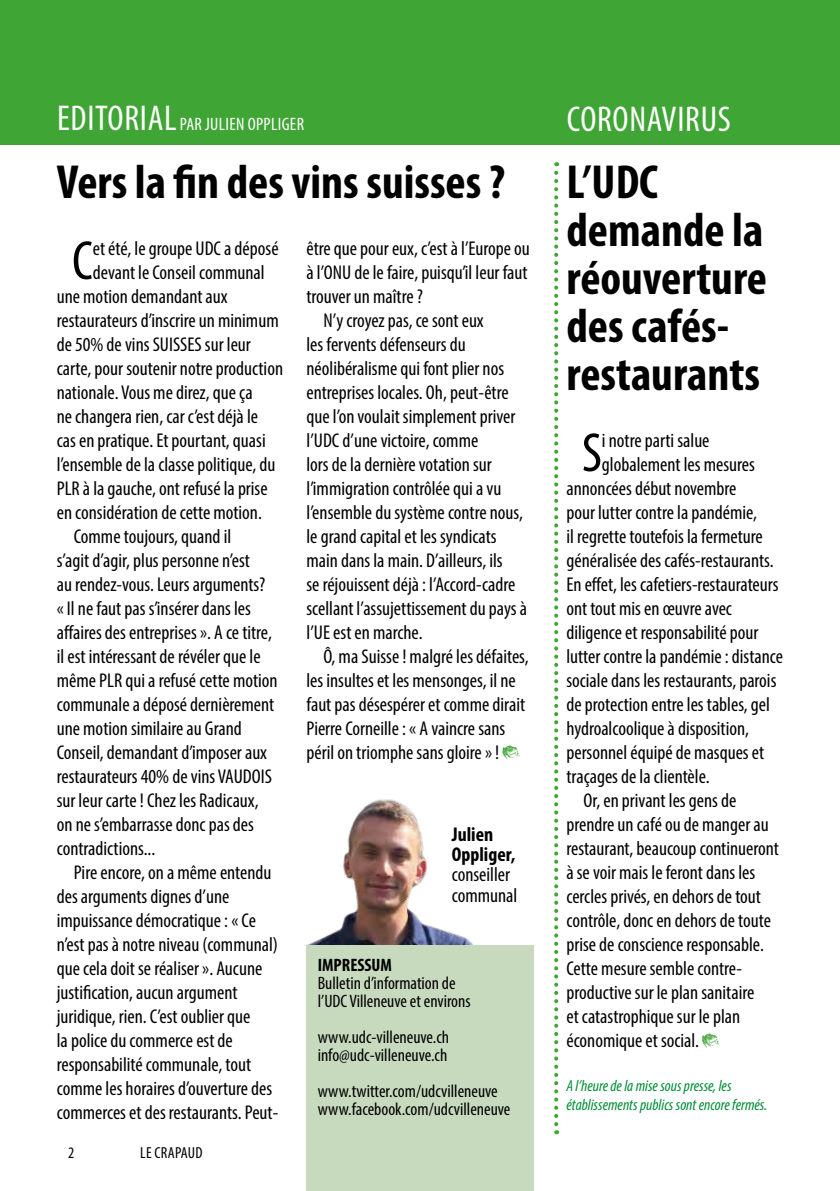
<style>
.page{position:relative;width:840px;height:1191px;background:#fff}
.page>*{position:absolute;margin:0;border:0;box-sizing:border-box;transform-origin:0 0}
.t1{font:condensed 55.6px "Myriad Pro";color:#000}
.t2{font:700 condensed 48px/48px "Myriad Pro";color:#000}
.t3{font:condensed 36px "Myriad Pro";letter-spacing:.02em;color:#fff}
.t4{font:condensed 20px/20px "Myriad Pro";color:#000}
.t5{font:700 condensed 20px/20px "Myriad Pro";color:#000}
.t6{font:condensed 18px/18px "Myriad Pro";color:#000}
.t7{font:condensed 18px "Myriad Pro";letter-spacing:.02em;color:#fff}
.t8{font:700 condensed 18px "Myriad Pro";color:#000}
.t9{font:italic condensed 16px/19.2px "Myriad Pro";color:#008d36}
.t10{font:condensed 16px "Myriad Pro";letter-spacing:.02em;color:#000}
.s1{font-size:36px}
</style>
<div class="page">
<div style="left:0;top:0;width:839px;height:144px;background:#3fa535"></div>
<svg style="left:502px;top:745px;width:17px;height:14px"></svg>
<img style="left:306px;top:799px;width:167px;height:146px">
<div style="left:306px;top:945px;width:227px;height:246px;background:#c7dabe"></div>
<svg style="left:702px;top:1033px;width:16px;height:14px"></svg>
<svg style="left:554px;top:162px;width:4px;height:962px"></svg>
<p class="t7" style="left:57px;top:113px;width:248px"><span class="s1">EDITORIAL</span> PAR JULIEN OPPLIGER</p>
<h2 class="t2" style="left:57px;top:157px;width:449px">Vers la fin des vins suisses ?</h2>
<h1 class="t1" style="left:72px;top:227px;width:22px">C</h1>
<p class="t4" style="left:93px;top:238px;width:187px">et été, le groupe UDC a déposé</p>
<p class="t4" style="left:93px;top:262px;width:173px">devant le Conseil communal</p>
<p class="t4" style="left:57px;top:286px;width:172px">une motion demandant aux</p>
<p class="t4" style="left:57px;top:310px;width:223px">restaurateurs d’inscrire un minimum</p>
<p class="t4" style="left:57px;top:334px;width:195px">de 50% de vins SUISSES sur leur</p>
<p class="t4" style="left:57px;top:358px;width:228px">carte, pour soutenir notre production</p>
<p class="t4" style="left:57px;top:382px;width:197px">nationale. Vous me direz, que ça</p>
<p class="t4" style="left:57px;top:406px;width:203px">ne changera rien, car c’est déjà le</p>
<p class="t4" style="left:57px;top:430px;width:210px">cas en pratique. Et pourtant, quasi</p>
<p class="t4" style="left:57px;top:454px;width:220px">l’ensemble de la classe politique, du</p>
<p class="t4" style="left:57px;top:478px;width:212px">PLR à la gauche, ont refusé la prise</p>
<p class="t4" style="left:57px;top:502px;width:206px">en considération de cette motion.</p>
<p class="t4" style="left:74px;top:526px;width:159px">Comme toujours, quand il</p>
<p class="t4" style="left:57px;top:550px;width:195px">s’agit d’agir, plus personne n’est</p>
<p class="t4" style="left:57px;top:574px;width:210px">au rendez-vous. Leurs arguments?</p>
<p class="t4" style="left:57px;top:598px;width:196px">« Il ne faut pas s’insérer dans les</p>
<p class="t4" style="left:57px;top:622px;width:216px">affaires des entreprises ». A ce titre,</p>
<p class="t4" style="left:57px;top:646px;width:205px">il est intéressant de révéler que le</p>
<p class="t4" style="left:57px;top:670px;width:222px">même PLR qui a refusé cette motion</p>
<p class="t4" style="left:57px;top:694px;width:219px">communale a déposé dernièrement</p>
<p class="t4" style="left:57px;top:718px;width:186px">une motion similaire au Grand</p>
<p class="t4" style="left:57px;top:742px;width:212px">Conseil, demandant d’imposer aux</p>
<p class="t4" style="left:57px;top:766px;width:216px">restaurateurs 40% de vins VAUDOIS</p>
<p class="t4" style="left:57px;top:790px;width:203px">sur leur carte ! Chez les Radicaux,</p>
<p class="t4" style="left:57px;top:814px;width:199px">on ne s’embarrasse donc pas des</p>
<p class="t4" style="left:57px;top:838px;width:100px">contradictions...</p>
<p class="t4" style="left:74px;top:862px;width:199px">Pire encore, on a même entendu</p>
<p class="t4" style="left:57px;top:886px;width:174px">des arguments dignes d’une</p>
<p class="t4" style="left:57px;top:910px;width:200px">impuissance démocratique : « Ce</p>
<p class="t4" style="left:57px;top:934px;width:223px">n’est pas à notre niveau (communal)</p>
<p class="t4" style="left:57px;top:958px;width:207px">que cela doit se réaliser ». Aucune</p>
<p class="t4" style="left:57px;top:982px;width:182px">justification, aucun argument</p>
<p class="t4" style="left:57px;top:1006px;width:195px">juridique, rien. C’est oublier que</p>
<p class="t4" style="left:57px;top:1030px;width:177px">la police du commerce est de</p>
<p class="t4" style="left:57px;top:1054px;width:196px">responsabilité communale, tout</p>
<p class="t4" style="left:57px;top:1078px;width:217px">comme les horaires d’ouverture des</p>
<p class="t4" style="left:57px;top:1102px;width:223px">commerces et des restaurants. Peut-</p>
<p class="t10" style="left:68px;top:1142px;width:8px">2</p>
<p class="t10" style="left:140px;top:1142px;width:64px">LE CRAPAUD</p>
<p class="t4" style="left:306px;top:238px;width:225px">être que pour eux, c’est à l’Europe ou</p>
<p class="t4" style="left:306px;top:262px;width:222px">à l’ONU de le faire, puisqu’il leur faut</p>
<p class="t4" style="left:306px;top:286px;width:118px">trouver un maître ?</p>
<p class="t4" style="left:323px;top:310px;width:162px">N’y croyez pas, ce sont eux</p>
<p class="t4" style="left:306px;top:334px;width:161px">les fervents défenseurs du</p>
<p class="t4" style="left:306px;top:358px;width:199px">néolibéralisme qui font plier nos</p>
<p class="t4" style="left:306px;top:382px;width:203px">entreprises locales. Oh, peut-être</p>
<p class="t4" style="left:306px;top:406px;width:210px">que l’on voulait simplement priver</p>
<p class="t4" style="left:306px;top:430px;width:173px">l’UDC d’une victoire, comme</p>
<p class="t4" style="left:306px;top:454px;width:187px">lors de la dernière votation sur</p>
<p class="t4" style="left:306px;top:478px;width:196px">l’immigration contrôlée qui a vu</p>
<p class="t4" style="left:306px;top:502px;width:218px">l’ensemble du système contre nous,</p>
<p class="t4" style="left:306px;top:526px;width:191px">le grand capital et les syndicats</p>
<p class="t4" style="left:306px;top:550px;width:198px">main dans la main. D’ailleurs, ils</p>
<p class="t4" style="left:306px;top:574px;width:210px">se réjouissent déjà : l’Accord-cadre</p>
<p class="t4" style="left:306px;top:598px;width:222px">scellant l’assujettissement du pays à</p>
<p class="t4" style="left:306px;top:622px;width:117px">l’UE est en marche.</p>
<p class="t4" style="left:323px;top:646px;width:206px">Ô, ma Suisse ! malgré les défaites,</p>
<p class="t4" style="left:306px;top:670px;width:211px">les insultes et les mensonges, il ne</p>
<p class="t4" style="left:306px;top:694px;width:220px">faut pas désespérer et comme dirait</p>
<p class="t4" style="left:306px;top:718px;width:200px">Pierre Corneille : « A vaincre sans</p>
<p class="t4" style="left:306px;top:742px;width:194px">péril on triomphe sans gloire » !</p>
<p class="t5" style="left:451px;top:824px;width:65px">Julien<br>Oppliger,</p>
<p class="t4" style="left:451px;top:864px;width:67px">conseiller communal</p>
<p class="t8" style="left:317px;top:953px;width:76px">IMPRESSUM</p>
<p class="t6" style="left:317px;top:973px;width:154px">Bulletin d’information de l’UDC Villeneuve et environs</p>
<p class="t6" style="left:317px;top:1027px;width:133px">www.udc-villeneuve.ch info@udc-villeneuve.ch</p>
<p class="t6" style="left:317px;top:1081px;width:194px">www.twitter.com/udcvilleneuve www.facebook.com/udcvilleneuve</p>
<h3 class="t3" style="left:566px;top:97px;width:166px">CORONAVIRUS</h3>
<h2 class="t2" style="left:566px;top:157px;width:202px">L’UDC demande la réouverture des cafés&shy;restaurants</h2>
<h1 class="t1" style="left:581px;top:419px;width:22px">S</h1>
<p class="t4" style="left:601px;top:430px;width:109px">i notre parti salue</p>
<p class="t4" style="left:601px;top:454px;width:154px">globalement les mesures</p>
<p class="t4" style="left:566px;top:478px;width:171px">annoncées début novembre</p>
<p class="t4" style="left:566px;top:502px;width:192px">pour lutter contre la pandémie,</p>
<p class="t4" style="left:566px;top:526px;width:198px">il regrette toutefois la fermeture</p>
<p class="t4" style="left:566px;top:550px;width:208px">généralisée des cafés-restaurants.</p>
<p class="t4" style="left:566px;top:574px;width:213px">En effet, les cafetiers-restaurateurs</p>
<p class="t4" style="left:566px;top:598px;width:167px">ont tout mis en œuvre avec</p>
<p class="t4" style="left:566px;top:622px;width:193px">diligence et responsabilité pour</p>
<p class="t4" style="left:566px;top:646px;width:218px">lutter contre la pandémie : distance</p>
<p class="t4" style="left:566px;top:670px;width:211px">sociale dans les restaurants, parois</p>
<p class="t4" style="left:566px;top:694px;width:205px">de protection entre les tables, gel</p>
<p class="t4" style="left:566px;top:718px;width:184px">hydroalcoolique à disposition,</p>
<p class="t4" style="left:566px;top:742px;width:199px">personnel équipé de masques et</p>
<p class="t4" style="left:566px;top:766px;width:145px">traçages de la clientèle.</p>
<p class="t4" style="left:583px;top:790px;width:154px">Or, en privant les gens de</p>
<p class="t4" style="left:566px;top:814px;width:204px">prendre un café ou de manger au</p>
<p class="t4" style="left:566px;top:838px;width:214px">restaurant, beaucoup continueront</p>
<p class="t4" style="left:566px;top:862px;width:190px">à se voir mais le feront dans les</p>
<p class="t4" style="left:566px;top:886px;width:196px">cercles privés, en dehors de tout</p>
<p class="t4" style="left:566px;top:910px;width:206px">contrôle, donc en dehors de toute</p>
<p class="t4" style="left:566px;top:934px;width:199px">prise de conscience responsable.</p>
<p class="t4" style="left:566px;top:958px;width:177px">Cette mesure semble contre-</p>
<p class="t4" style="left:566px;top:982px;width:189px">productive sur le plan sanitaire</p>
<p class="t4" style="left:566px;top:1006px;width:175px">et catastrophique sur le plan</p>
<p class="t4" style="left:566px;top:1030px;width:134px">économique et social.</p>
<p class="t9" style="left:566px;top:1075px;width:202px">A l’heure de la mise sous presse, les établissements publics sont encore fermés.</p>
</div>
